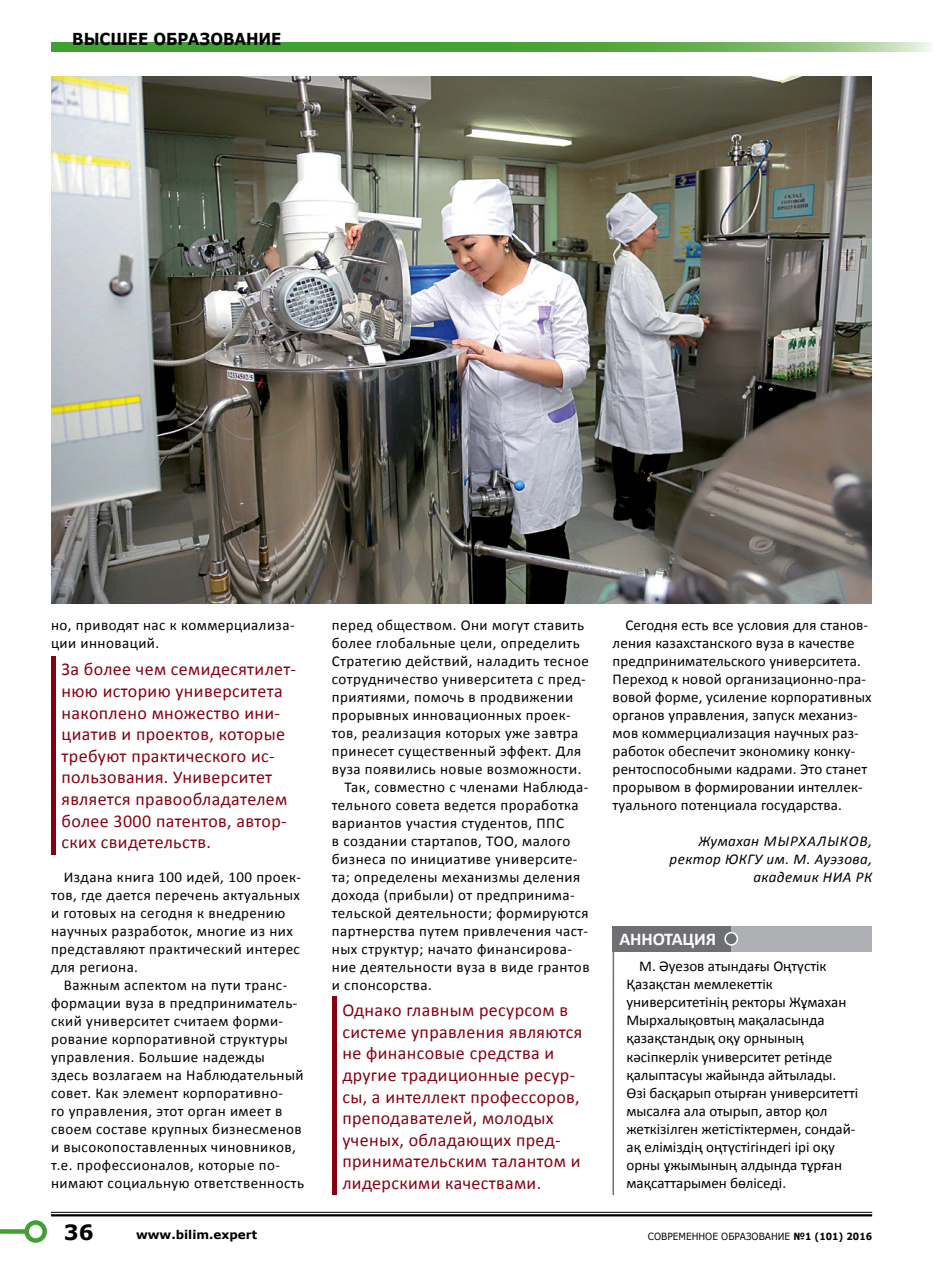
<style>
.page{position:relative;width:936px;height:1263px;background:#fff}
.page>*{position:absolute;margin:0;border:0;box-sizing:border-box;transform-origin:0 0}
.t1{font:700 21px "Verdana";color:#000}
.t2{font:18px/21.6px "Calibri";letter-spacing:.02em;color:#870012}
.t3{font:700 18px "Calibri";letter-spacing:-.01em;color:#fff}
.t4{font:700 16.5px "Verdana";letter-spacing:-.005em;color:#000;scale:.91 1}
.t5{font:15px/18px "Calibri";letter-spacing:.03em;color:#000}
.t6{font:15px/18px "Calibri";letter-spacing:.01em;color:#000}
.t7{font:15px/18px "Calibri";color:#000}
.t8{font:italic 15px/18px "Calibri";letter-spacing:.03em;color:#000;text-align:right}
.t9{font:700 12px "Verdana";color:#000}
.t10{font:9.9px "Verdana";color:#000;scale:.91 1}
.s1{font-weight:700}
</style>
<div class="page">
<hr style="left:612px;top:950px;width:2px;height:245px;background:#6d6f72">
<div style="left:612px;top:926px;width:121px;height:25px;background:#6d6f72"></div>
<div style="left:731px;top:926px;width:141px;height:25px;background:#aeb0b3"></div>
<div style="left:725px;top:933px;width:12px;height:12px;background:#6d6f72;border-radius:50%"></div>
<div style="left:724px;top:932px;width:14px;height:14px;border:2px solid #fff;border-radius:50%"></div>
<img style="left:51px;top:77px;width:820px;height:527px">
<div style="left:51px;top:656px;width:5px;height:198px;background:#870012"></div>
<hr style="left:332px;top:997px;width:4px;height:198px;background:#870012">
<hr style="left:51px;top:1212px;width:821px;height:1px;background:#000">
<hr style="left:51px;top:1214px;width:821px;height:2px;background:#000">
<svg style="left:51px;top:43px;width:880px;height:8px;background:#5cac4d"></svg>
<div style="left:0;top:1229px;width:27px;height:5px;background:#3fa033"></div>
<div style="left:24px;top:1220px;width:23px;height:23px;border:4px solid #3fa033;border-radius:50%"></div>
<p class="t4" style="left:72px;top:27px;width:231px">ВЫСШЕЕ ОБРАЗОВАНИЕ</p>
<p class="t5" style="left:51px;top:616px;width:245px">но, приводят нас к коммерциализа&shy;ции инноваций.</p>
<p class="t2" style="left:62px;top:659px;width:236px">За более чем семидесятилет&shy;нюю историю университета накоплено множество ини&shy;циатив и проектов, которые требуют практического ис&shy;пользования. Университет является правообладателем более 3000 патентов, автор&shy;ских свидетельств.</p>
<p class="t5" style="left:51px;top:868px;width:252px;text-indent:13px">Издана книга 100 идей, 100 проек&shy;тов, где дается перечень актуальных и готовых на сегодня к внедрению научных разработок, многие из них представляют практический интерес для региона.</p>
<p class="t5" style="left:51px;top:976px;width:254px;text-indent:13px">Важным аспектом на пути транс&shy;формации вуза в предприниматель&shy;ский университет считаем форми&shy;рование корпоративной структуры управления. Большие надежды здесь возлагаем на Наблюдательный совет. Как элемент корпоративно-<br>го управления, этот орган имеет в своем составе крупных бизнесменов и высокопоставленных чиновников, т.е. профессионалов, которые по&shy;нимают социальную ответственность</p>
<p class="t5" style="left:332px;top:616px;width:254px">перед обществом. Они могут ставить</p>
<p class="t5" style="left:332px;top:634px;width:249px">более глобальные цели, определить</p>
<p class="t5" style="left:332px;top:652px;width:258px">Стратегию действий, наладить тесное</p>
<p class="t5" style="left:332px;top:670px;width:255px">сотрудничество университета с пред-</p>
<p class="t5" style="left:332px;top:688px;width:243px">приятиями, помочь в продвижении</p>
<p class="t5" style="left:332px;top:706px;width:240px">прорывных инновационных проек-</p>
<p class="t5" style="left:332px;top:724px;width:248px">тов, реализация которых уже завтра</p>
<p class="t5" style="left:332px;top:742px;width:251px">принесет существенный эффект. Для</p>
<p class="t5" style="left:332px;top:760px;width:251px">вуза появились новые возможности.</p>
<p class="t5" style="left:344px;top:778px;width:245px">Так, совместно с членами Наблюда-</p>
<p class="t5" style="left:332px;top:796px;width:248px">тельного совета ведется проработка</p>
<p class="t5" style="left:332px;top:814px;width:234px">вариантов участия студентов, ППС</p>
<p class="t5" style="left:332px;top:832px;width:240px">в создании стартапов, ТОО, малого</p>
<p class="t5" style="left:332px;top:850px;width:247px">бизнеса по инициативе университе-</p>
<p class="t5" style="left:332px;top:868px;width:250px">та; определены механизмы деления</p>
<p class="t5" style="left:332px;top:886px;width:244px">дохода (прибыли) от предпринима-</p>
<p class="t5" style="left:332px;top:904px;width:258px">тельской деятельности; формируются</p>
<p class="t5" style="left:332px;top:922px;width:258px">партнерства путем привлечения част-</p>
<p class="t5" style="left:332px;top:940px;width:242px">ных структур; начато финансирова-</p>
<p class="t5" style="left:332px;top:958px;width:259px">ние деятельности вуза в виде грантов</p>
<p class="t5" style="left:332px;top:976px;width:101px">и спонсорства.</p>
<p class="t2" style="left:342px;top:999px;width:241px">Однако главным ресурсом в системе управления являются не финансовые средства и другие традиционные ресур&shy;сы, а интеллект профессоров, преподавателей, молодых ученых, обладающих пред&shy;принимательским талантом и лидерскими качествами.</p>
<p class="t6" style="left:612px;top:616px;width:260px;text-indent:13px">Сегодня есть все условия для станов&shy;ления казахстанского вуза в качестве предпринимательского университета.<br>Переход к новой организационно-пра&shy;вовой форме, усиление корпоративных органов управления, запуск механиз&shy;мов коммерциализация научных раз&shy;работок обеспечит экономику конку&shy;рентоспособными кадрами. Это станет прорывом в формировании интеллек&shy;туального потенциала государства.</p>
<p class="t8" style="left:669px;top:831px;width:204px">Жумахан МЫРХАЛЫКОВ, ректор ЮКГУ им. М. Ауэзова, академик НИА РК</p>
<p class="t3" style="left:619px;top:927px;width:98px">АННОТАЦИЯ</p>
<p class="t7" style="left:626px;top:957px;width:233px;text-indent:13px">М. Әуезов атындағы Оңтүстік<br>Қазақстан мемлекеттік университетінің ректоры Жұмахан<br>Мырхалықовтың мақаласында қазақстандық оқу орнының кәсіпкерлік университет ретінде қалыптасуы жайында айтылады.<br>Өзі басқарып отырған университетті мысалға ала отырып, автор қол жеткізілген жетістіктермен, сондай&shy;ақ еліміздің оңтүстігіндегі ірі оқу орны ұжымының алдында тұрған мақсаттарымен бөліседі.</p>
<h1 class="t1" style="left:64px;top:1217px;width:31px">36</h1>
<p class="t9" style="left:136px;top:1226px;width:123px">www.bilim.expert</p>
<p class="t10" style="left:647px;top:1229px;width:248px">СОВРЕМЕННОЕ ОБРАЗОВАНИЕ <span class="s1">№1 (101) 2016</span></p>
</div>
